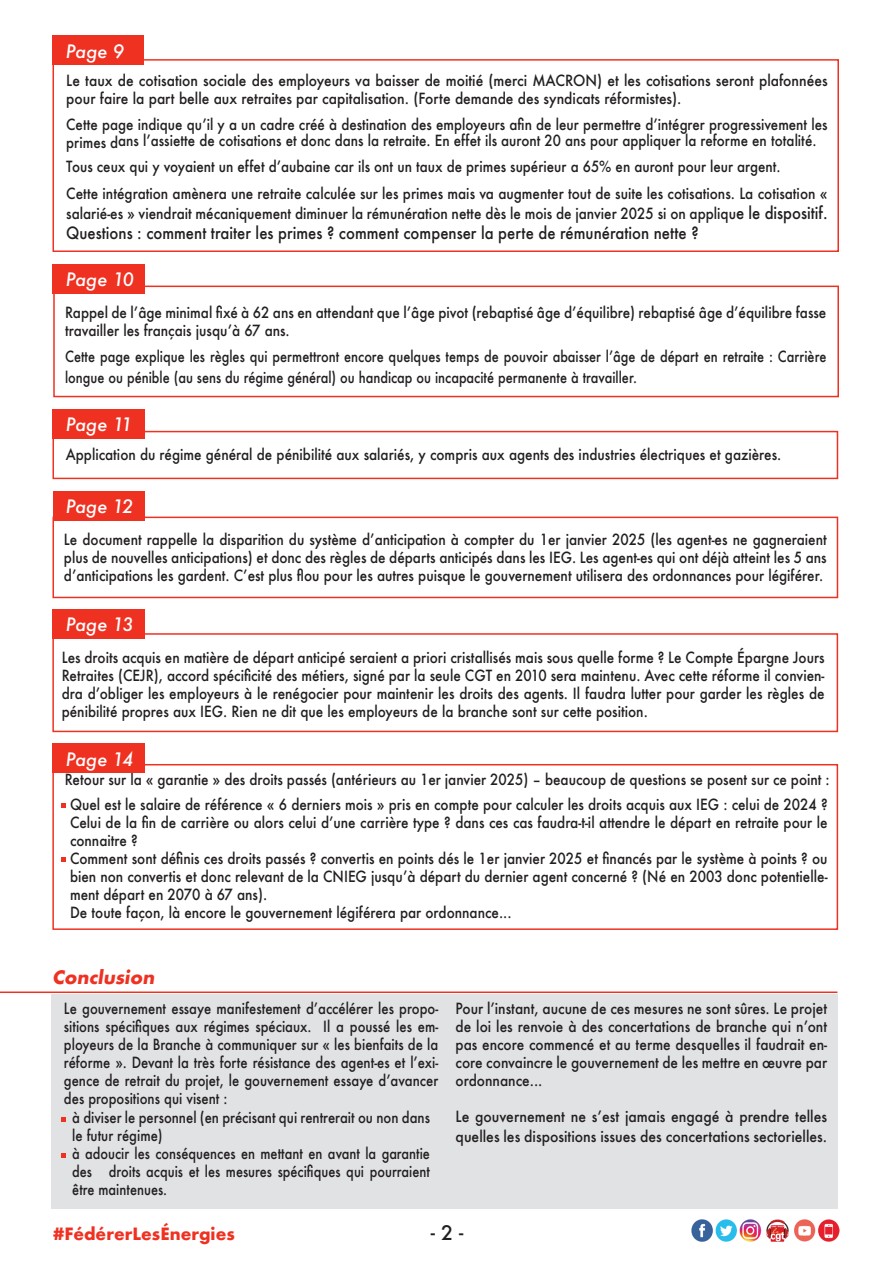
<style>
.page{position:relative;width:893px;height:1263px;background:#fff}
.page>*{position:absolute;margin:0;border:0;box-sizing:border-box;transform-origin:0 0}
.t1{font:500 19.5px "Futura";color:#231f20}
.t2{font:italic 500 18px "Futura";color:#fff}
.t3{font:700 18px "Futura";color:#ef3122}
.t4{font:500 16.5px "Futura";color:#231f20;scale:.9 1}
.t5{font:700 16.5px "Futura";color:#ef3122}
.t6{font:500 15px/18px "Futura";color:#231f20;text-align:justify;scale:.9 1}
.t7{font:500 15px/18px "Futura";color:#231f20;text-align:justify;scale:.87 1}
.t8{font:500 15px/16.5px "Futura";color:#231f20;scale:.89 1}
.t9{font:500 15px/18px "Futura";color:#231f20;scale:.85 1}
.t10{font:500 15px/18px "Futura";color:#231f20;text-align:justify;scale:.91 1}
.t11{font:500 15px/18px "Futura";color:#231f20;scale:.92 1}
.t12{font:500 15px/19.8px "Futura";color:#231f20;scale:.93 1}
.s1{font-size:16.5px}
</style>
<div class="page">
<div style="left:52px;top:633px;width:786px;height:99px;border:2px solid #ef3122"></div>
<div style="left:52px;top:517px;width:786px;height:81px;border:2px solid #ef3122"></div>
<div style="left:52px;top:431px;width:786px;height:48px;border:2px solid #ef3122"></div>
<div style="left:51px;top:994px;width:786px;height:215px;background:#e1e2e4"></div>
<div style="left:52px;top:59px;width:787px;height:193px;border:2px solid #ef3122"></div>
<div style="left:53px;top:286px;width:786px;height:111px;border:2px solid #ef3122"></div>
<div style="left:52px;top:264px;width:93px;height:30px;background:#ef3122"></div>
<div style="left:52px;top:36px;width:92px;height:29px;background:#ef3122"></div>
<img style="left:692px;top:1219px;width:148px;height:22px">
<hr style="left:0;top:991px;width:837px;height:2px;background:#ef3122">
<div style="left:52px;top:764px;width:786px;height:166px;border:2px solid #ef3122"></div>
<div style="left:52px;top:409px;width:93px;height:30px;background:#ef3122"></div>
<div style="left:53px;top:491px;width:92px;height:29px;background:#ef3122"></div>
<div style="left:52px;top:610px;width:93px;height:29px;background:#ef3122"></div>
<div style="left:52px;top:743px;width:93px;height:30px;background:#ef3122"></div>
<svg style="left:62px;top:1117px;width:4px;height:4px"></svg>
<svg style="left:62px;top:1153px;width:4px;height:4px"></svg>
<svg style="left:62px;top:857px;width:4px;height:4px"></svg>
<svg style="left:62px;top:803px;width:4px;height:4px"></svg>
<p class="t2" style="left:66px;top:39px;width:60px">Page 9</p>
<p class="t11" style="left:66px;top:72px;width:829px">Le taux de cotisation sociale des employeurs va baisser de moitié (merci MACRON) et les cotisations seront plafonnées pour faire la part belle aux retraites par capitalisation. (Forte demande des syndicats réformistes).</p>
<p class="t8" style="left:66px;top:116px;width:857px">Cette page indique qu’il y a un cadre créé à destination des employeurs afin de leur permettre d’intégrer progressivement les primes dans l’assiette de cotisations et donc dans la retraite. En effet ils auront 20 ans pour appliquer la reforme en totalité.</p>
<p class="t8" style="left:66px;top:158px;width:804px">Tous ceux qui y voyaient un effet d’aubaine car ils ont un taux de primes supérieur a 65% en auront pour leur argent.</p>
<p class="t6" style="left:66px;top:183px;width:847px;line-height:19.8px">Cette intégration amènera une retraite calculée sur les primes mais va augmenter tout de suite les cotisations. La cotisation « salarié-es » viendrait mécaniquement diminuer la rémunération nette dès le mois de janvier 2025 si on appliqu<span class="s1">e le dispositif.</span></p>
<p class="t4" style="left:66px;top:221px;width:704px">Questions : comment traiter les primes ? comment compenser la perte de rémunération nette ?</p>
<p class="t2" style="left:66px;top:266px;width:69px">Page 10</p>
<p class="t6" style="left:65px;top:303px;width:847px">Rappel de l’âge minimal fixé à 62 ans en attendant que l’âge pivot (rebaptisé âge d’équilibre) rebaptisé âge d’équilibre fasse travailler les français jusqu’à 67 ans.</p>
<p class="t9" style="left:65px;top:345px;width:897px;line-height:21.6px">Cette page explique les règles qui permettront encore quelques temps de pouvoir abaisser l’âge de départ en retraite : Carrière longue ou pénible (au sens du régime général) ou handicap ou incapacité permanente à travailler.</p>
<p class="t2" style="left:66px;top:412px;width:68px">Page 11</p>
<p class="t6" style="left:66px;top:446px;width:796px">Application du régime général de pénibilité aux salariés, y compris aux agents des industries électriques et gazières.</p>
<p class="t2" style="left:66px;top:494px;width:69px">Page 12</p>
<p class="t6" style="left:64px;top:530px;width:849px">Le document rappelle la disparition du système d’anticipation à compter du 1er janvier 2025 (les agent-es ne gagneraient plus de nouvelles anticipations) et donc des règles de départs anticipés dans les IEG. Les agent-es qui ont déjà atteint les 5 ans d’anticipations les gardent. C’est plus flou pour les autres puisque le gouvernement utilisera des ordonnances pour légiférer.</p>
<p class="t2" style="left:66px;top:612px;width:69px">Page 13</p>
<p class="t6" style="left:62px;top:648px;width:849px">Les droits acquis en matière de départ anticipé seraient a priori cristallisés mais sous quelle forme ? Le Compte Épargne Jours Retraites (CEJR), accord spécificité des métiers, signé par la seule CGT en 2010 sera maintenu. Avec cette réforme il convien&shy;dra d’obliger les employeurs à le renégocier pour maintenir les droits des agents. Il faudra lutter pour garder les règles de pénibilité propres aux IEG. Rien ne dit que les employeurs de la branche sont sur cette position.</p>
<p class="t2" style="left:66px;top:747px;width:69px">Page 14</p>
<p class="t6" style="left:65px;top:770px;width:851px">Retour sur la « garantie » des droits passés (antérieurs au 1er janvier 2025) – beaucoup de questions se posent sur ce point :</p>
<p class="t6" style="left:70px;top:795px;width:843px">Quel est le salaire de référence « 6 derniers mois » pris en compte pour calculer les droits acquis aux IEG : celui de 2024 ?<br>Celui de la fin de carrière ou alors celui d’une carrière type ? dans ces cas faudra-t-il attendre le départ en retraite pour le connaitre ?</p>
<p class="t6" style="left:70px;top:849px;width:843px">Comment sont définis ces droits passés ? convertis en points dés le 1er janvier 2025 et financés par le système à points ? ou bien non convertis et donc relevant de la CNIEG jusqu’à départ du dernier agent concerné ? (Né en 2003 donc potentielle&shy;ment départ en 2070 à 67 ans).</p>
<p class="t6" style="left:70px;top:903px;width:492px">De toute façon, là encore le gouvernement légiférera par ordonnance...</p>
<p class="t3" style="left:52px;top:964px;width:107px">Conclusion</p>
<p class="t7" style="left:64px;top:999px;width:432px">Le gouvernement essaye manifestement d’accélérer les propo&shy;sitions spécifiques aux régimes spéciaux. Il a poussé les em&shy;ployeurs de la Branche à communiquer sur « les bienfaits de la réforme ». Devant la très forte résistance des agent-es et l’exi&shy;gence de retrait du projet, le gouvernement essaye d’avancer des propositions qui visent :</p>
<p class="t10" style="left:455px;top:999px;width:410px">Pour l’instant, aucune de ces mesures ne sont sûres. Le projet de loi les renvoie à des concertations de branche qui n’ont pas encore commencé et au terme desquelles il faudrait en&shy;core convaincre le gouvernement de les mettre en œuvre par ordonnance...</p>
<p class="t12" style="left:455px;top:1106px;width:401px">Le gouvernement ne s’est jamais engagé à prendre telles quelles les dispositions issues des concertations sectorielles.</p>
<p class="t7" style="left:72px;top:1108px;width:413px">à diviser le personnel (en précisant qui rentrerait ou non dans le futur régime)</p>
<p class="t9" style="left:72px;top:1144px;width:422px;text-align:justify">à adoucir les conséquences en mettant en avant la garantie des droits acquis et les mesures spécifiques qui pourraient être maintenues.</p>
<p class="t5" style="left:53px;top:1222px;width:183px">#FédérerLesÉnergies</p>
<p class="t1" style="left:431px;top:1218px;width:34px">- 2 -</p>
</div>
